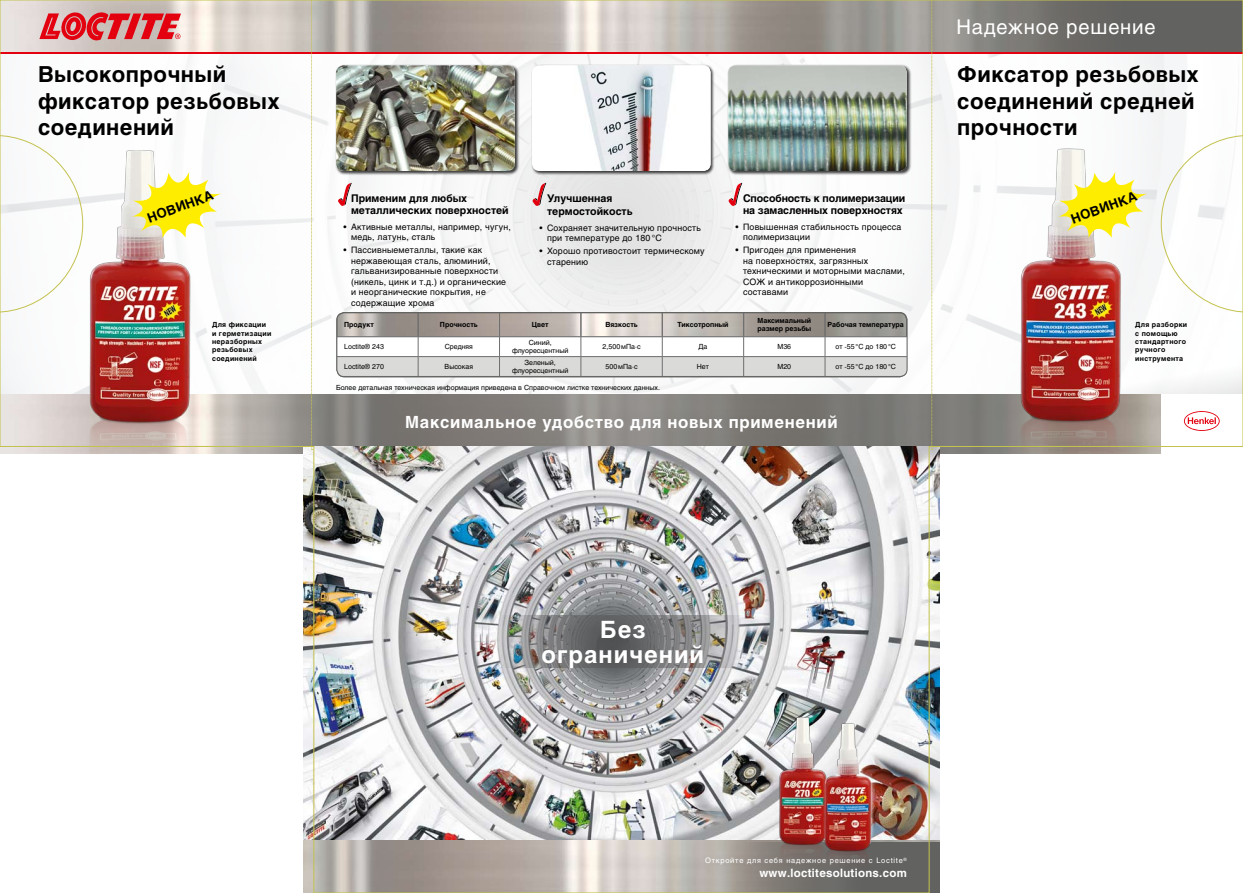
<style>
.page{position:relative;width:1243px;height:893px;background:#fff}
.page>*{position:absolute;margin:0;border:0;box-sizing:border-box;transform-origin:0 0}
.t1{font:700 23.62px/25.4px "Helios";letter-spacing:.04em;color:#fff;text-align:center}
.t2{font:700 21.88px/26.2px "Helios";letter-spacing:.02em;color:#000}
.t3{font:20.12px "Helios";letter-spacing:.04em;color:#fff}
.t4{font:700 16.62px "Helios";letter-spacing:.04em;color:#fff}
.t5{font:700 13.12px "Helios";color:#000}
.t6{font:700 11.38px "Helios";letter-spacing:.025em;color:#fff}
.t7{font:700 10.5px/12.6px "Helios";color:#000}
.t8{font:8.75px/10.5px "Helios";letter-spacing:.02em;color:#000}
.t9{font:7.44px "Helios";letter-spacing:.1em;color:#fff}
.t10{font:7px/7.9px "Helios";color:#000;text-align:center}
.t11{font:700 7px/8.4px "Helios";letter-spacing:.04em;color:#000}
.t12{font:700 7px/8.8px "Helios";color:#000}
</style>
<div class="page">
<img style="left:0;top:0;width:1243px;height:893px">
<svg style="left:0;top:135px;width:83px;height:177px"></svg>
<svg style="left:1161px;top:135px;width:82px;height:177px"></svg>
<svg style="left:311px;top:0;width:1px;height:450px"></svg>
<svg style="left:931px;top:0;width:2px;height:450px"></svg>
<h3 class="t3" style="left:956px;top:15px;width:201px">Надежное решение</h3>
<h2 class="t2" style="left:38px;top:61px;width:243px">Высокопрочный фиксатор резьбовых соединений</h2>
<h2 class="t2" style="left:957px;top:61px;width:243px">Фиксатор резьбовых соединений средней прочности</h2>
<h3 class="t5" style="left:145px;top:211px;width:71px;rotate:-20deg">НОВИНКА</h3>
<h3 class="t5" style="left:1069px;top:212px;width:71px;rotate:-20deg">НОВИНКА</h3>
<p class="t7" style="left:351px;top:192px;width:159px">Применим для любых металлических поверхностей</p>
<p class="t8" style="left:351px;top:221px;width:161px;text-indent:-7px">• Активные металлы, например, чугун, медь, латунь, сталь</p>
<p class="t8" style="left:351px;top:245px;width:157px;text-indent:-7px">• Пассивныеметаллы, такие как нержавеющая сталь, алюминий, гальванизированные поверхности (никель, цинк и т.д.) и органические и неорганические покрытия, не содержащие хрома</p>
<p class="t7" style="left:743px;top:192px;width:164px">Способность к полимеризации на замасленных поверхностях</p>
<p class="t8" style="left:743px;top:221px;width:160px;text-indent:-7px">• Повышенная стабильность процесса полимеризации</p>
<p class="t8" style="left:743px;top:245px;width:163px;text-indent:-7px">• Пригоден для применения<br>на поверхностях, загрязнных техническими и моторными маслами,<br>СОЖ и антикоррозионными составами</p>
<p class="t7" style="left:547px;top:191px;width:87px;line-height:13.7px">Улучшенная термостойкость</p>
<p class="t8" style="left:547px;top:222px;width:155px;text-indent:-7px">• Сохраняет значительную прочность при температуре до 180 °C</p>
<p class="t8" style="left:547px;top:246px;width:159px;text-indent:-7px">• Хорошо противостоит термическому старению</p>
<p class="t12" style="left:344px;top:320px;width:31px">Продукт</p>
<p class="t12" style="left:440px;top:320px;width:39px">Прочность</p>
<p class="t11" style="left:532px;top:320px;width:18px">Цвет</p>
<p class="t12" style="left:605px;top:320px;width:34px">Вязкость</p>
<p class="t12" style="left:677px;top:320px;width:53px">Тиксотропный</p>
<p class="t12" style="left:757px;top:316px;width:55px">Максимальный размер резьбы</p>
<p class="t12" style="left:827px;top:320px;width:78px">Рабочая температура</p>
<p class="t10" style="left:344px;top:343px;width:41px">Loctite® 243</p>
<p class="t10" style="left:445px;top:343px;width:30px">Средняя</p>
<p class="t10" style="left:512px;top:339px;width:58px">Синий, флуоресцентный</p>
<p class="t10" style="left:602px;top:343px;width:40px">2,500мПа·с</p>
<p class="t10" style="left:698px;top:343px;width:10px">Да</p>
<p class="t10" style="left:777px;top:343px;width:15px">M36</p>
<p class="t10" style="left:835px;top:343px;width:62px">от -55°C до 180°C</p>
<p class="t10" style="left:344px;top:363px;width:41px">Loctite® 270</p>
<p class="t10" style="left:444px;top:363px;width:30px">Высокая</p>
<p class="t10" style="left:512px;top:359px;width:58px">Зеленый, флуоресцентный</p>
<p class="t10" style="left:605px;top:363px;width:34px">500мПа·с</p>
<p class="t10" style="left:697px;top:363px;width:14px">Нет</p>
<p class="t10" style="left:777px;top:363px;width:15px">M20</p>
<p class="t10" style="left:835px;top:363px;width:62px">от -55°C до 180°C</p>
<p class="t10" style="left:336px;top:384px;width:325px">Более детальная техническая информация приведена в Справочном листке технических данных.</p>
<p class="t11" style="left:212px;top:321px;width:61px">Для фиксации и герметизации неразборных резьбовых соединений</p>
<p class="t11" style="left:1135px;top:321px;width:53px">Для разборки с помощью стандартного ручного инструмента</p>
<h3 class="t4" style="left:405px;top:412px;width:434px">Максимальное удобство для новых применений</h3>
<h1 class="t1" style="left:541px;top:617px;width:164px">Без ограничений</h1>
<p class="t9" style="left:705px;top:856px;width:203px">Откройте для себя надежное решение с Loctite<sup>®</sup></p>
<h3 class="t6" style="left:759px;top:866px;width:149px">www.loctitesolutions.com</h3>
</div>
